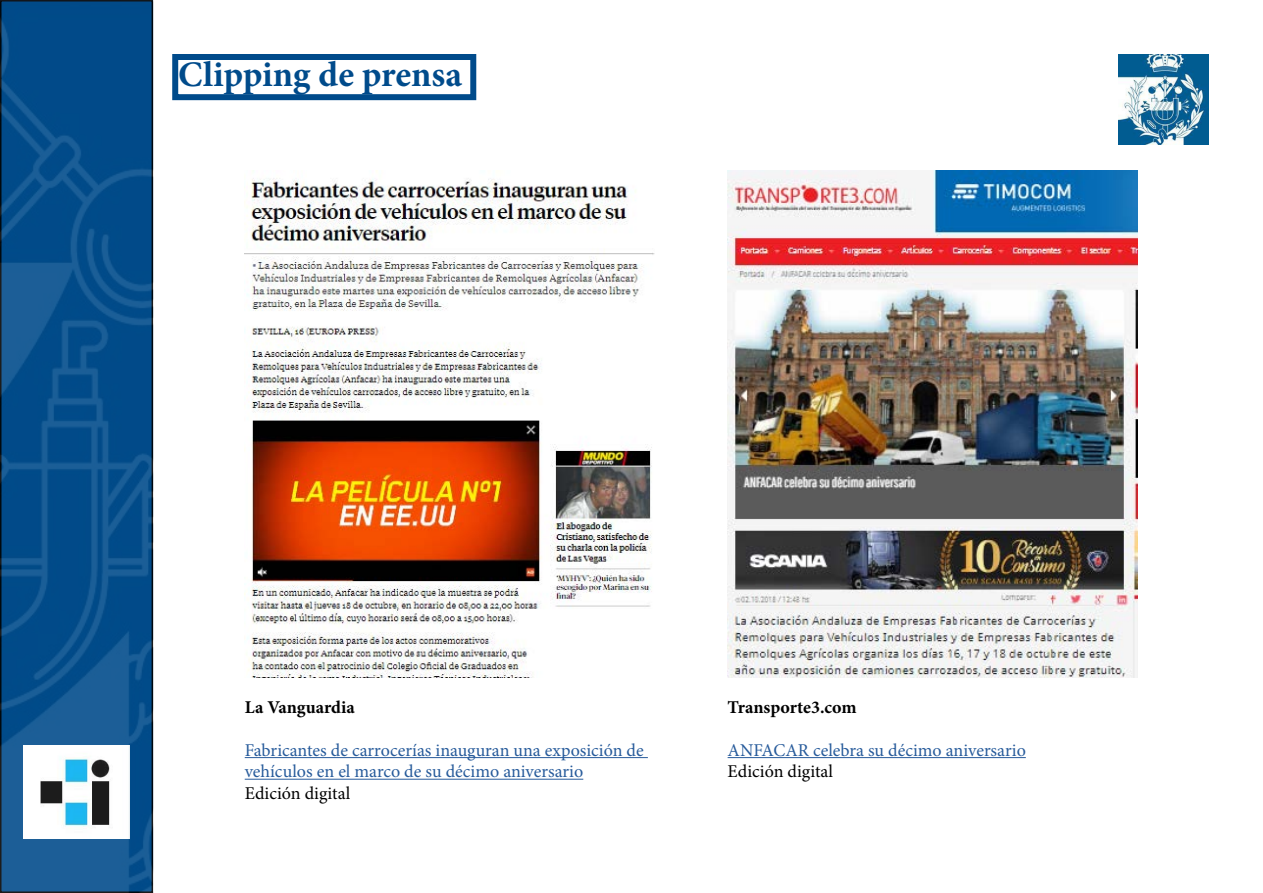
<style>
.page{position:relative;width:1263px;height:893px;background:#fff}
.page>*{position:absolute;margin:0;border:0;box-sizing:border-box;transform-origin:0 0}
.t1{font:700 36px "Minion Pro";letter-spacing:-.005em;color:#004b8b}
.t2{font:18px/21.6px "Minion Pro";color:#275b9b}
.t3{font:18px "Minion Pro";color:#000}
.t4{font:700 18px "Minion Pro";color:#000}
</style>
<div class="page">
<img style="left:1118px;top:54px;width:91px;height:91px">
<div style="left:172px;top:54px;width:304px;height:46px;border:6px solid #004b8b"></div>
<hr style="left:245px;top:757px;width:403px;height:1px;background:#275b9b">
<hr style="left:245px;top:779px;width:338px;height:1px;background:#275b9b">
<hr style="left:728px;top:757px;width:298px;height:1px;background:#275b9b">
<img style="left:0;top:0;width:153px;height:893px">
<img style="left:728px;top:170px;width:409px;height:507px">
<img style="left:245px;top:170px;width:410px;height:507px">
<h1 class="t1" style="left:178px;top:49px;width:285px">Clipping de prensa</h1>
<p class="t4" style="left:245px;top:694px;width:112px">La Vanguardia</p>
<p class="t2" style="left:245px;top:739px;width:401px">Fabricantes de carrocerías inauguran una exposición de vehículos en el marco de su décimo aniversario</p>
<p class="t3" style="left:245px;top:781px;width:107px">Edición digital</p>
<p class="t4" style="left:728px;top:694px;width:131px">Transporte3.com</p>
<p class="t2" style="left:728px;top:739px;width:300px">ANFACAR celebra su décimo aniversario</p>
<p class="t3" style="left:728px;top:760px;width:107px">Edición digital</p>
</div>
